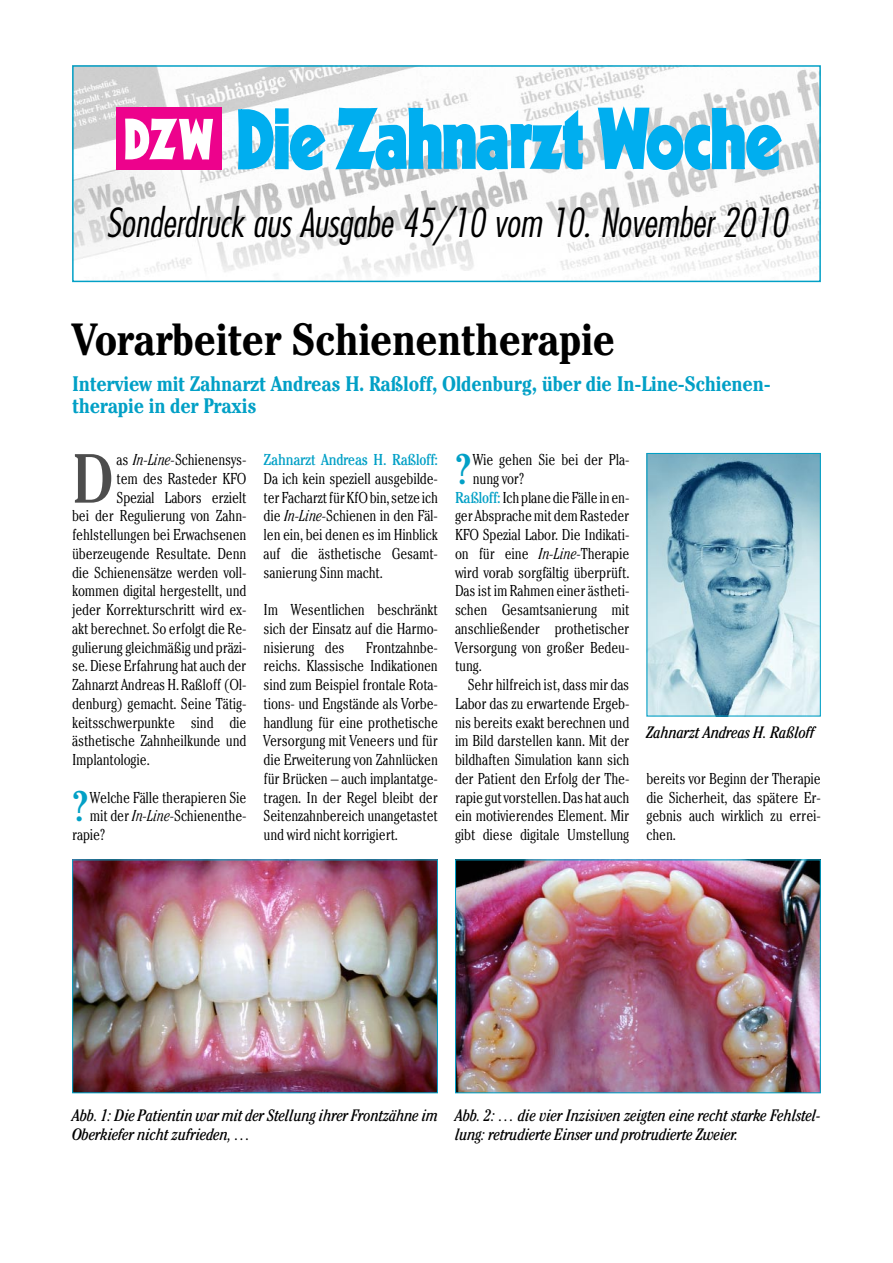
<style>
.page{position:relative;width:893px;height:1263px;background:#fff}
.page>*{position:absolute;margin:0;border:0;box-sizing:border-box;transform-origin:0 0}
.t1{font:condensed 69.3px "Cheltenham";color:#4d4d4d}
.t2{font:700 condensed 45px "Cheltenham";letter-spacing:-.015em;color:#000}
.t3{font:condensed 42.45px "Cheltenham";color:#02a0c6}
.t4{font:italic 300 condensed 39px "Futura";color:#000}
.t5{font:700 condensed 21px/22.5px "Cheltenham";letter-spacing:-.015em;color:#02a0c6}
.t6{font:italic condensed 16.5px/18.8px "Cheltenham";letter-spacing:-.015em;color:#000}
.t7{font:300 condensed 15.75px/18.8px "Cheltenham";letter-spacing:-.01em;color:#000;text-align:justify}
.t8{font:condensed 15.75px "Cheltenham";letter-spacing:-.015em;color:#02a0c6}
.s1{font-style:italic}
.s2{font-weight:400;color:#02a0c6}
</style>
<div class="page">
<img style="left:648px;top:455px;width:170px;height:260px">
<img style="left:457px;top:861px;width:361px;height:230px">
<div style="left:455px;top:859px;width:365px;height:234px;border:1px solid #02a0c6"></div>
<img style="left:74px;top:861px;width:362px;height:230px">
<div style="left:72px;top:859px;width:366px;height:234px;border:1px solid #02a0c6"></div>
<img style="left:75px;top:68px;width:742px;height:209px">
<div style="left:72px;top:65px;width:748px;height:217px;border:2px solid #02a0c6"></div>
<div style="left:116px;top:107px;width:106px;height:63px;background:#ed028c"></div>
<svg style="left:125px;top:118px;width:88px;height:42px"></svg>
<svg style="left:238px;top:108px;width:87px;height:62px"></svg>
<svg style="left:335px;top:108px;width:248px;height:62px"></svg>
<svg style="left:597px;top:106px;width:184px;height:64px"></svg>
<h3 class="t4" style="left:106px;top:206px;width:689px">Sonderdruck aus Ausgabe 45/10 vom 10. November 2010</h3>
<h2 class="t2" style="left:72px;top:324px;width:544px">Vorarbeiter Schienentherapie</h2>
<h3 class="t5" style="left:72px;top:374px;width:700px">Interview mit Zahnarzt Andreas H. Raßloff, Oldenburg, über die In-Line-Schienen&shy;therapie in der Praxis</h3>
<h1 class="t1" style="left:72px;top:454px;width:44px">D</h1>
<p class="t7" style="left:117px;top:452px;width:131px">as <span class="s1">In-Line-</span>Schienensys-</p>
<p class="t7" style="left:117px;top:471px;width:131px">tem des Rasteder KFO</p>
<p class="t7" style="left:117px;top:489px;width:131px">Spezial Labors erzielt</p>
<p class="t7" style="left:72px;top:508px;width:176px">bei der Regulierung von Zahn-</p>
<p class="t7" style="left:72px;top:527px;width:176px">fehlstellungen bei Erwachsenen</p>
<p class="t7" style="left:72px;top:546px;width:176px">überzeugende Resultate. Denn</p>
<p class="t7" style="left:72px;top:564px;width:176px">die Schienensätze werden voll-</p>
<p class="t7" style="left:72px;top:583px;width:176px">kommen digital hergestellt, und</p>
<p class="t7" style="left:72px;top:602px;width:176px">jeder Korrekturschritt wird ex-</p>
<p class="t7" style="left:72px;top:621px;width:176px">akt berechnet. So erfolgt die Re-</p>
<p class="t7" style="left:72px;top:639px;width:176px">gulierung gleichmäßig und präzi-</p>
<p class="t7" style="left:72px;top:658px;width:176px">se. Diese Erfahrung hat auch der</p>
<p class="t7" style="left:72px;top:677px;width:176px">Zahnarzt Andreas H. Raßloff (Ol-</p>
<p class="t7" style="left:72px;top:696px;width:176px">denburg) gemacht. Seine Tätig-</p>
<p class="t7" style="left:72px;top:714px;width:176px">keitsschwerpunkte sind die</p>
<p class="t7" style="left:72px;top:733px;width:176px">ästhetische Zahnheilkunde und</p>
<p class="t7" style="left:72px;top:752px;width:79px">Implantologie.</p>
<h3 class="t3" style="left:72px;top:792px;width:18px">?</h3>
<p class="t7" style="left:90px;top:789px;width:158px">Welche Fälle therapieren Sie</p>
<p class="t7" style="left:90px;top:808px;width:158px">mit der <span class="s1">In-Line-</span>Schienenthe-</p>
<p class="t7" style="left:72px;top:827px;width:35px">rapie?</p>
<p class="t8" style="left:263px;top:454px;width:176px">Zahnarzt Andreas H. Raßloff:</p>
<p class="t7" style="left:263px;top:471px;width:176px">Da ich kein speziell ausgebilde&shy;ter Facharzt für KfO bin, setze ich die <span class="s1">In-Line-</span>Schienen in den Fäl&shy;len ein, bei denen es im Hinblick auf die ästhetische Gesamt&shy;sanierung Sinn macht.</p>
<p class="t7" style="left:263px;top:602px;width:176px">Im Wesentlichen beschränkt sich der Einsatz auf die Harmo&shy;nisierung des</p>
<p class="t7" style="left:263px;top:639px;width:176px;text-indent:102px">Frontzahnbe&shy;reichs. Klassische Indikationen sind zum Beispiel frontale Rota&shy;tions- und Engstände als Vorbe&shy;handlung für eine prothetische Versorgung mit Veneers und für die Erweiterung von Zahnlücken für Brücken – auch implantatge&shy;tragen. In der Regel bleibt der Seitenzahnbereich unangetastet und wird nicht korrigiert.</p>
<h3 class="t3" style="left:455px;top:454px;width:18px">?</h3>
<p class="t7" style="left:473px;top:452px;width:158px">Wie gehen Sie bei der Pla-</p>
<p class="t7" style="left:473px;top:471px;width:53px">nung vor?</p>
<p class="t7" style="left:455px;top:489px;width:176px"><span class="s2">Raßloff:</span>Ich plane die Fälle in en-</p>
<p class="t7" style="left:455px;top:508px;width:176px">ger Absprache mit dem Rasteder</p>
<p class="t7" style="left:455px;top:527px;width:176px">KFO Spezial Labor. Die Indikati-</p>
<p class="t7" style="left:455px;top:546px;width:176px">on für eine <span class="s1">In-Line-</span>Therapie</p>
<p class="t7" style="left:455px;top:564px;width:176px">wird vorab sorgfältig überprüft.</p>
<p class="t7" style="left:455px;top:583px;width:176px">Das ist im Rahmen einer ästheti-</p>
<p class="t7" style="left:455px;top:602px;width:176px">schen Gesamtsanierung mit</p>
<p class="t7" style="left:455px;top:621px;width:176px">anschließender prothetischer</p>
<p class="t7" style="left:455px;top:639px;width:176px">Versorgung von großer Bedeu-</p>
<p class="t7" style="left:455px;top:658px;width:28px">tung.</p>
<p class="t7" style="left:468px;top:677px;width:163px">Sehr hilfreich ist, dass mir das</p>
<p class="t7" style="left:455px;top:696px;width:176px">Labor das zu erwartende Ergeb-</p>
<p class="t7" style="left:455px;top:714px;width:176px">nis bereits exakt berechnen und</p>
<p class="t7" style="left:455px;top:733px;width:176px">im Bild darstellen kann. Mit der</p>
<p class="t7" style="left:455px;top:752px;width:176px">bildhaften Simulation kann sich</p>
<p class="t7" style="left:455px;top:771px;width:176px">der Patient den Erfolg der The-</p>
<p class="t7" style="left:455px;top:789px;width:176px">rapie gut vorstellen. Das hat auch</p>
<p class="t7" style="left:455px;top:808px;width:176px">ein motivierendes Element. Mir</p>
<p class="t7" style="left:455px;top:827px;width:176px">gibt diese digitale Umstellung</p>
<p class="t6" style="left:646px;top:724px;width:170px">Zahnarzt Andreas H. Raßloff</p>
<p class="t7" style="left:646px;top:771px;width:176px">bereits vor Beginn der Therapie die Sicherheit, das spätere Er&shy;gebnis auch wirklich zu errei&shy;chen.</p>
<p class="t6" style="left:72px;top:1108px;width:367px">Abb. 1: Die Patientin war mit der Stellung ihrer Frontzähne im<br>Oberkiefer nicht zufrieden, …</p>
<p class="t6" style="left:455px;top:1108px;width:366px">Abb. 2: … die vier Inzisiven zeigten eine recht starke Fehlstel&shy;lung: retrudierte Einser und protrudierte Zweier.</p>
</div>
